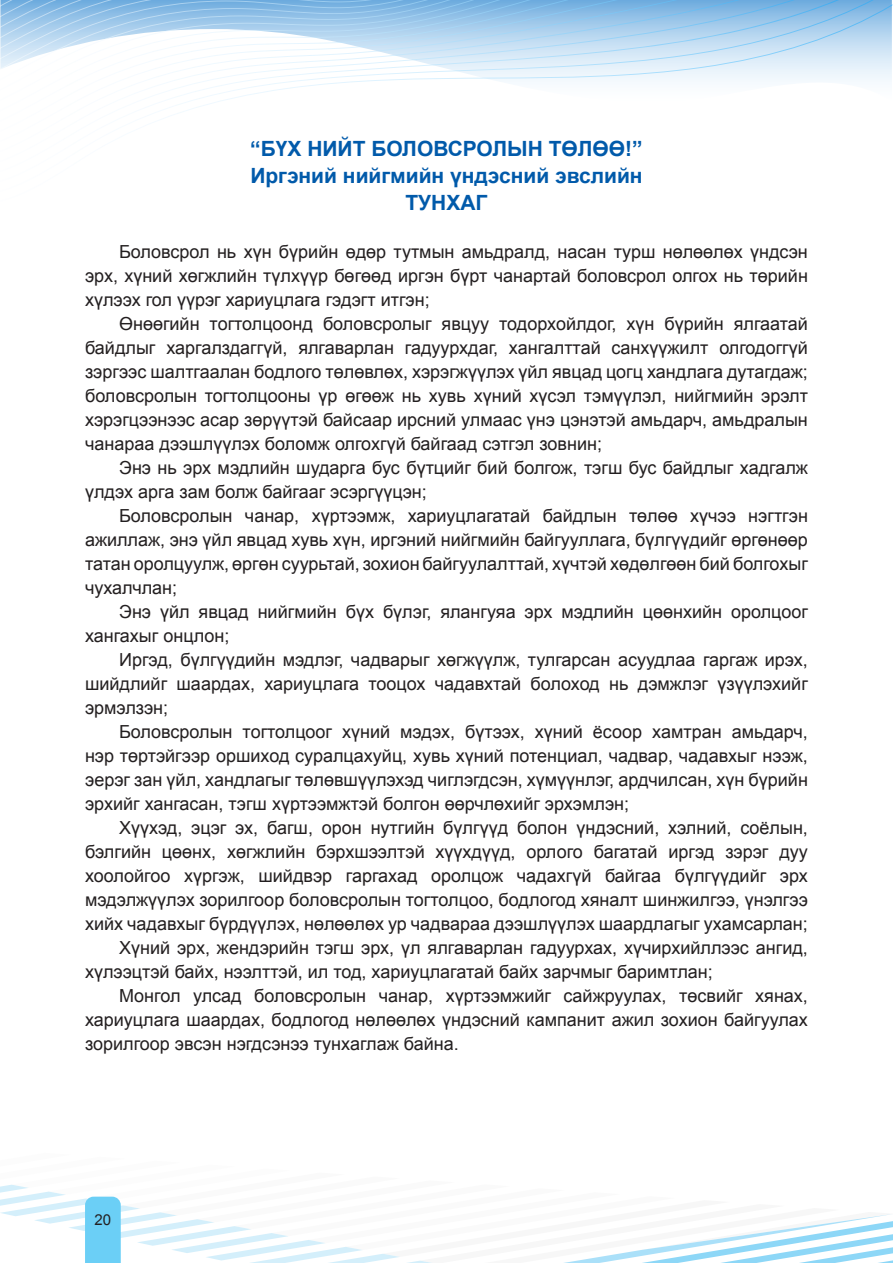
<style>
.page{position:relative;width:893px;height:1263px;background:#fff}
.page>*{position:absolute;margin:0;border:0;box-sizing:border-box;transform-origin:0 0}
.t1{font:700 21px "Mogul Arial";color:#015aaa}
.t2{font:18px/24px "Mogul Arial";color:#231f20;text-align:justify}
.t3{font:15px "Mogul Arial";color:#231f20}
</style>
<div class="page">
<img style="left:0;top:0;width:892px;height:4px">
<img style="left:0;top:4px;width:892px;height:115px">
<svg style="left:0;top:1184px;width:893px;height:79px"></svg>
<p class="t1" style="left:250px;top:135px;width:394px">“БҮХ НИЙТ БОЛОВСРОЛЫН ТӨЛӨӨ!”</p>
<p class="t1" style="left:250px;top:162px;width:394px">Иргэний нийгмийн үндэсний эвслийн</p>
<p class="t1" style="left:405px;top:189px;width:84px">ТУНХАГ</p>
<p class="t2" style="left:85px;top:240px;width:724px;text-indent:34px">Боловсрол нь хүн бүрийн өдөр тутмын амьдралд, насан турш нөлөөлөх үндсэн эрх, хүний хөгжлийн түлхүүр бөгөөд иргэн бүрт чанартай боловсрол олгох нь төрийн хүлээх гол үүрэг хариуцлага гэдэгт итгэн;</p>
<p class="t2" style="left:85px;top:312px;width:724px;text-indent:34px">Өнөөгийн тогтолцоонд боловсролыг явцуу тодорхойлдог, хүн бүрийн ялгаатай байдлыг харгалздаггүй, ялгаварлан гадуурхдаг, хангалттай санхүүжилт олгодоггүй зэргээс шалтгаалан бодлого төлөвлөх, хэрэгжүүлэх үйл явцад цогц хандлага дутагдаж; боловсролын тогтолцооны үр өгөөж нь хувь хүний хүсэл тэмүүлэл, нийгмийн эрэлт хэрэгцээнээс асар зөрүүтэй байсаар ирсний улмаас үнэ цэнэтэй амьдарч, амьдралын чанараа дээшлүүлэх боломж олгохгүй байгаад сэтгэл зовнин;</p>
<p class="t2" style="left:85px;top:456px;width:724px;text-indent:34px">Энэ нь эрх мэдлийн шударга бус бүтцийг бий болгож, тэгш бус байдлыг хадгалж үлдэх арга зам болж байгааг эсэргүүцэн;</p>
<p class="t2" style="left:85px;top:504px;width:724px;text-indent:34px">Боловсролын чанар, хүртээмж, хариуцлагатай байдлын төлөө хүчээ нэгтгэн ажиллаж, энэ үйл явцад хувь хүн, иргэний нийгмийн байгууллага, бүлгүүдийг өргөнөөр татан оролцуулж, өргөн суурьтай, зохион байгуулалттай, хүчтэй хөдөлгөөн бий болгохыг чухалчлан;</p>
<p class="t2" style="left:85px;top:600px;width:724px;text-indent:34px">Энэ үйл явцад нийгмийн бүх бүлэг, ялангуяа эрх мэдлийн цөөнхийн оролцоог хангахыг онцлон;</p>
<p class="t2" style="left:85px;top:648px;width:724px;text-indent:34px">Иргэд, бүлгүүдийн мэдлэг, чадварыг хөгжүүлж, тулгарсан асуудлаа гаргаж ирэх, шийдлийг шаардах, хариуцлага тооцох чадавхтай болоход нь дэмжлэг үзүүлэхийг эрмэлзэн;</p>
<p class="t2" style="left:85px;top:720px;width:724px;text-indent:34px">Боловсролын тогтолцоог хүний мэдэх, бүтээх, хүний ёсоор хамтран амьдарч, нэр төртэйгээр оршиход суралцахуйц, хувь хүний потенциал, чадвар, чадавхыг нээж, эерэг зан үйл, хандлагыг төлөвшүүлэхэд чиглэгдсэн, хүмүүнлэг, ардчилсан, хүн бүрийн эрхийг хангасан, тэгш хүртээмжтэй болгон өөрчлөхийг эрхэмлэн;</p>
<p class="t2" style="left:85px;top:816px;width:724px;text-indent:34px">Хүүхэд, эцэг эх, багш, орон нутгийн бүлгүүд болон үндэсний, хэлний, соёлын, бэлгийн цөөнх, хөгжлийн бэрхшээлтэй хүүхдүүд, орлого багатай иргэд зэрэг дуу хоолойгоо хүргэж, шийдвэр гаргахад оролцож чадахгүй байгаа бүлгүүдийг эрх мэдэлжүүлэх зорилгоор боловсролын тогтолцоо, бодлогод хяналт шинжилгээ, үнэлгээ хийх чадавхыг бүрдүүлэх, нөлөөлөх ур чадвараа дээшлүүлэх шаардлагыг ухамсарлан;</p>
<p class="t2" style="left:85px;top:936px;width:724px;text-indent:34px">Хүний эрх, жендэрийн тэгш эрх, үл ялгаварлан гадуурхах, хүчирхийллээс ангид, хүлээцтэй байх, нээлттэй, ил тод, хариуцлагатай байх зарчмыг баримтлан;</p>
<p class="t2" style="left:85px;top:984px;width:724px;text-indent:34px">Монгол улсад боловсролын чанар, хүртээмжийг сайжруулах, төсвийг хянах, хариуцлага шаардах, бодлогод нөлөөлөх үндэсний кампанит ажил зохион байгуулах зорилгоор эвсэн нэгдсэнээ тунхаглаж байна.</p>
<p class="t3" style="left:95px;top:1210px;width:18px">20</p>
</div>
